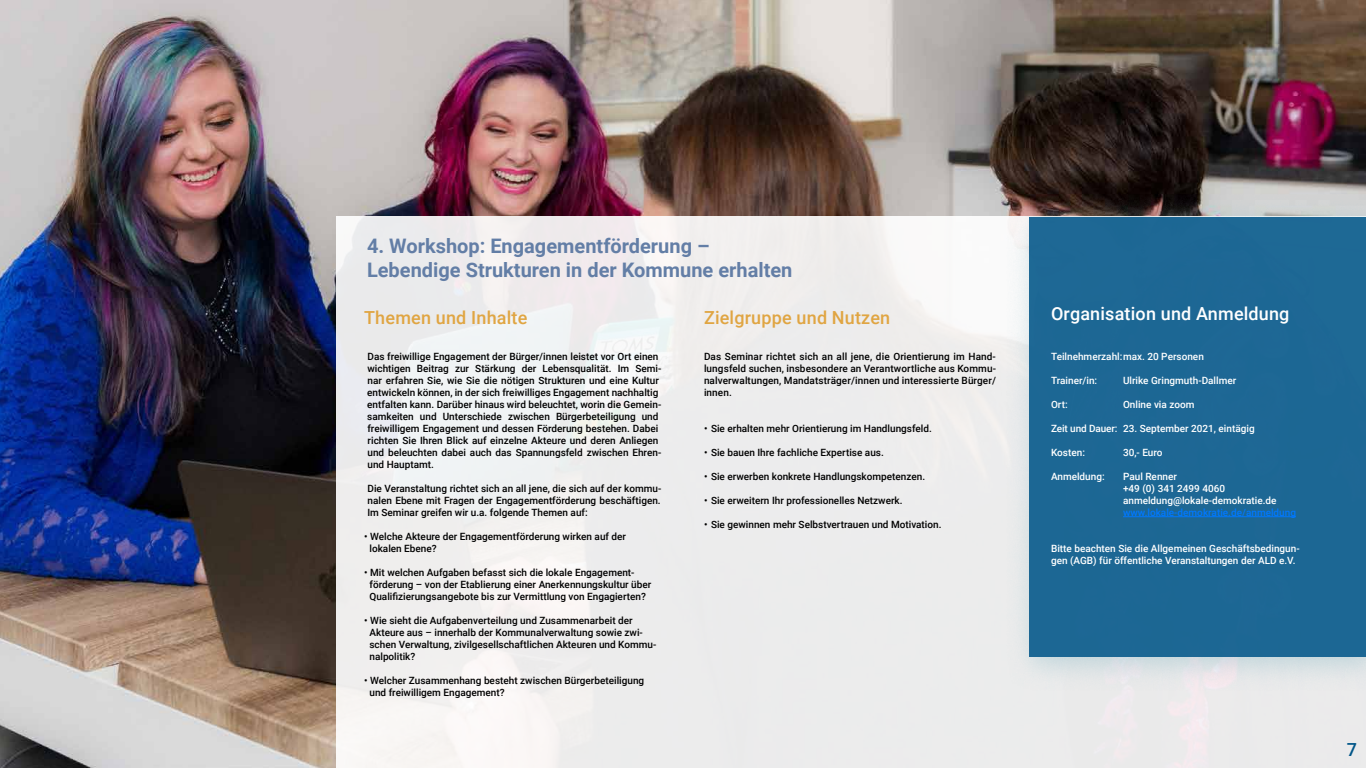
<style>
.page{position:relative;width:1366px;height:768px;background:#fff}
.page>*{position:absolute;margin:0;border:0;box-sizing:border-box;transform-origin:0 0}
.t1{font:700 20px/24px "Roboto";color:#637ea6}
.t2{font:500 18px "Roboto";letter-spacing:.01em;color:#e0a542}
.t3{font:500 18px "Roboto";letter-spacing:.01em;color:#fff}
.t4{font:500 18px "Roboto";color:#058}
.t5{font:500 10px/12px "Roboto";color:#000}
.t6{font:500 10px/12px "Roboto";color:#fff}
.t7{font:500 10px "Roboto";color:#0078ff}
</style>
<div class="page">
<img style="left:0;top:0;width:1366px;height:768px">
<div style="left:337px;top:217px;width:1029px;height:551px;background:linear-gradient(to right,#f1f0f0,#ebeaeb)"></div>
<div style="left:1006px;top:193px;width:360px;height:499px;background:#93bec9;opacity:.58"></div>
<div style="left:1029px;top:217px;width:337px;height:439px;background:#1d6794"></div>
<hr style="left:1123px;top:516px;width:173px;height:1px;background:#0078ff">
<h1 class="t1" style="left:367px;top:233px;width:427px">4. Workshop: Engagementförderung –<br>Lebendige Strukturen in der Kommune erhalten</h1>
<h2 class="t2" style="left:364px;top:305px;width:165px">Themen und Inhalte</h2>
<p class="t5" style="left:367px;top:350px;width:296px">Das freiwillige Engagement der Bürger/innen leistet vor Ort einen wichtigen Beitrag zur Stärkung der Lebensqualität. Im Semi&shy;nar erfahren Sie, wie Sie die nötigen Strukturen und eine Kultur entwickeln können, in der sich freiwilliges Engagement nachhaltig entfalten kann. Darüber hinaus wird beleuchtet, worin die Gemein&shy;samkeiten und Unterschiede zwischen Bürgerbeteiligung und freiwilligem Engagement und dessen Förderung bestehen. Dabei richten Sie Ihren Blick auf einzelne Akteure und deren Anliegen und beleuchten dabei auch das Spannungsfeld zwischen Ehren&shy;und Hauptamt.</p>
<p class="t5" style="left:367px;top:482px;width:295px;text-align:justify">Die Veranstaltung richtet sich an all jene, die sich auf der kommu&shy;nalen Ebene mit Fragen der Engagementförderung beschäftigen.<br>Im Seminar greifen wir u.a. folgende Themen auf:</p>
<p class="t5" style="left:369px;top:530px;width:258px;text-indent:-5px">• Welche Akteure der Engagementförderung wirken auf der lokalen Ebene?</p>
<p class="t5" style="left:369px;top:566px;width:283px;text-indent:-5px">• Mit welchen Aufgaben befasst sich die lokale Engagement&shy;förderung – von der Etablierung einer Anerkennungskultur über<br>Qualifizierungsangebote bis zur Vermittlung von Engagierten?</p>
<p class="t5" style="left:369px;top:614px;width:288px;text-indent:-5px">• Wie sieht die Aufgabenverteilung und Zusammenarbeit der Akteure aus – innerhalb der Kommunalverwaltung sowie zwi&shy;schen Verwaltung, zivilgesellschaftlichen Akteuren und Kommu&shy;nalpolitik?</p>
<p class="t5" style="left:369px;top:674px;width:276px;text-indent:-5px">• Welcher Zusammenhang besteht zwischen Bürgerbeteiligung und freiwilligem Engagement?</p>
<h2 class="t2" style="left:704px;top:305px;width:188px">Zielgruppe und Nutzen</h2>
<p class="t5" style="left:704px;top:350px;width:294px;text-align:justify">Das Seminar richtet sich an all jene, die Orientierung im Hand&shy;lungsfeld suchen, insbesondere an Verantwortliche aus Kommu&shy;nalverwaltungen, Mandatsträger/innen und interessierte Bürger/ innen.</p>
<p class="t5" style="left:704px;top:422px;width:229px">• Sie erhalten mehr Orientierung im Handlungsfeld.</p>
<p class="t5" style="left:704px;top:446px;width:181px">• Sie bauen Ihre fachliche Expertise aus.</p>
<p class="t5" style="left:704px;top:470px;width:223px">• Sie erwerben konkrete Handlungskompetenzen.</p>
<p class="t5" style="left:704px;top:494px;width:200px">• Sie erweitern Ihr professionelles Netzwerk.</p>
<p class="t5" style="left:704px;top:518px;width:239px">• Sie gewinnen mehr Selbstvertrauen und Motivation.</p>
<h2 class="t3" style="left:1051px;top:301px;width:240px">Organisation und Anmeldung</h2>
<p class="t6" style="left:1051px;top:350px;width:154px">Teilnehmerzahl:max. 20 Personen</p>
<p class="t6" style="left:1051px;top:374px;width:48px">Trainer/in:</p>
<p class="t6" style="left:1123px;top:374px;width:115px">Ulrike Gringmuth-Dallmer</p>
<p class="t6" style="left:1051px;top:398px;width:18px">Ort:</p>
<p class="t6" style="left:1123px;top:398px;width:73px">Online via zoom</p>
<p class="t6" style="left:1051px;top:422px;width:205px">Zeit und Dauer: 23. September 2021, eintägig</p>
<p class="t6" style="left:1051px;top:446px;width:35px">Kosten:</p>
<p class="t6" style="left:1123px;top:446px;width:41px">30,- Euro</p>
<p class="t6" style="left:1051px;top:470px;width:55px">Anmeldung:</p>
<p class="t6" style="left:1123px;top:470px;width:155px">Paul Renner<br>+49 (0) 341 2499 4060 anmeldung@lokale-demokratie.de</p>
<p class="t7" style="left:1123px;top:505px;width:174px">www.lokale-demokratie.de/anmeldung</p>
<p class="t6" style="left:1051px;top:542px;width:250px">Bitte beachten Sie die Allgemeinen Geschäftsbedingun&shy;gen (AGB) für öffentliche Veranstaltungen der ALD e.V.</p>
<h2 class="t4" style="left:1347px;top:737px;width:12px">7</h2>
</div>
